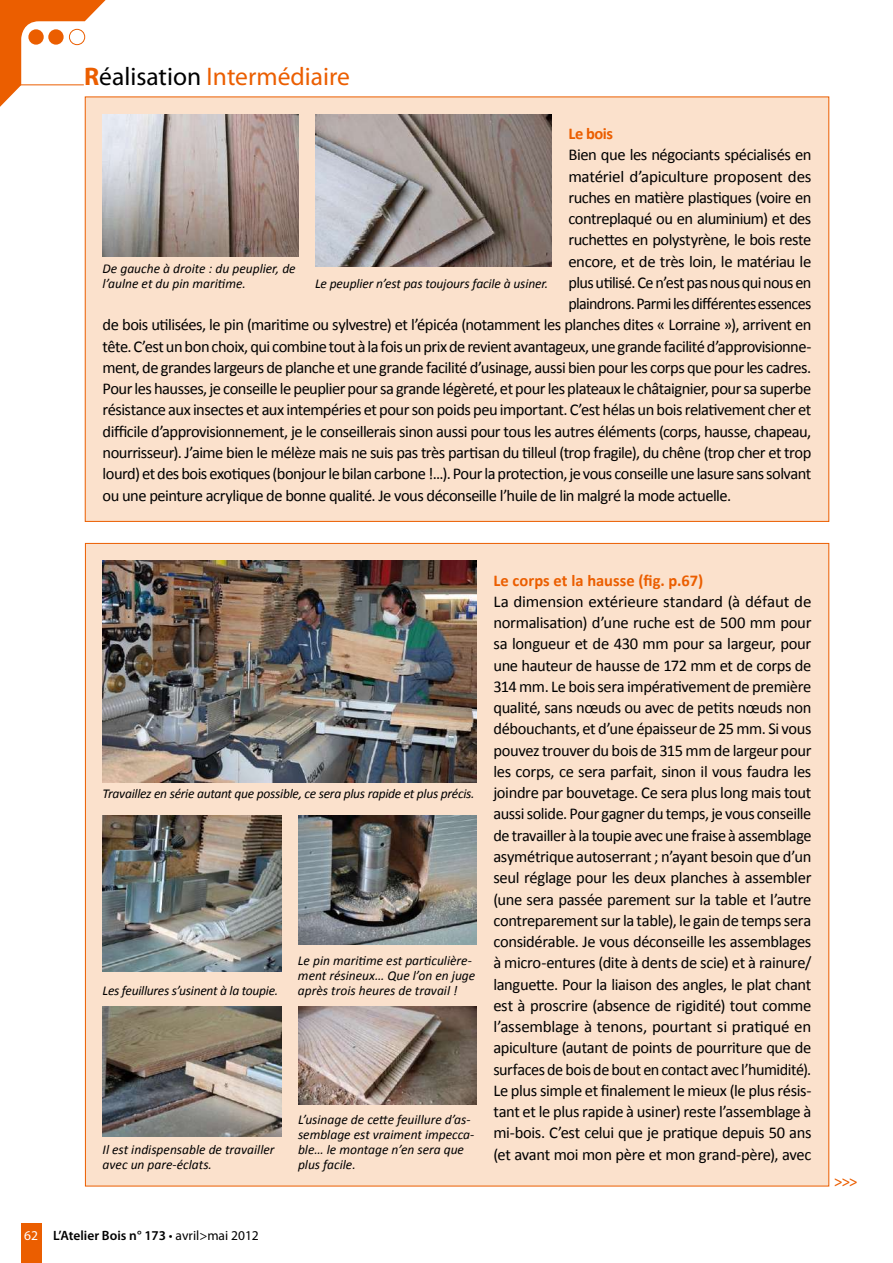
<style>
.page{position:relative;width:893px;height:1263px;background:#fff}
.page>*{position:absolute;margin:0;border:0;box-sizing:border-box;transform-origin:0 0}
.t1{font:25.5px "Myriad Pro";color:#eb5e00}
.t2{font:16.5px/21.3px "Calibri";letter-spacing:-.03em;color:#000;text-align:justify}
.t3{font:700 16.5px "Calibri";color:#eb5e00}
.t4{font:16.5px "Calibri";color:#eb5e00}
.t5{font:italic 13.5px/15px "Calibri";color:#000}
.t6{font:italic 13.5px "Calibri";letter-spacing:-.02em;color:#000}
.t7{font:600 13.5px "Myriad Pro";color:#000}
.s1{font-weight:700}
.s2{color:#000}
.s3{font-weight:400;color:#fff}
.s4{font-weight:400}
</style>
<div class="page">
<div style="left:21px;top:1223px;width:21px;height:40px;background:#eb5e00"></div>
<svg style="left:0;top:0;width:126px;height:129px"></svg>
<div style="left:28px;top:29px;width:16px;height:16px;background:#eb5e00;border-radius:50%"></div>
<div style="left:48px;top:29px;width:16px;height:16px;background:#eb5e00;border-radius:50%"></div>
<div style="left:69px;top:29px;width:16px;height:16px;border:1px solid #eb5e00;border-radius:50%"></div>
<div style="left:85px;top:97px;width:744px;height:424px;background:#fbe1cc"></div>
<div style="left:85px;top:543px;width:744px;height:643px;background:#fbe1cc"></div>
<img style="left:103px;top:114px;width:195px;height:142px">
<img style="left:103px;top:561px;width:373px;height:222px">
<img style="left:315px;top:114px;width:236px;height:153px">
<img style="left:103px;top:816px;width:178px;height:155px">
<img style="left:298px;top:816px;width:178px;height:129px">
<img style="left:103px;top:1007px;width:178px;height:130px">
<img style="left:298px;top:1007px;width:178px;height:98px">
<h1 class="t1" style="left:84px;top:61px;width:267px"><span class="s1">R</span><span class="s2">éalisation</span> Intermédiaire</h1>
<p class="t3" style="left:568px;top:123px;width:46px">Le bois</p>
<p class="t2" style="left:568px;top:143px;width:245px">Bien que les négociants spécialisés en</p>
<p class="t2" style="left:568px;top:165px;width:245px">matériel d’apiculture proposent des</p>
<p class="t2" style="left:568px;top:186px;width:244px">ruches en matière plastiques (voire en</p>
<p class="t2" style="left:568px;top:207px;width:244px">contreplaqué ou en aluminium) et des</p>
<p class="t2" style="left:568px;top:228px;width:244px">ruchettes en polystyrène, le bois reste</p>
<p class="t2" style="left:568px;top:250px;width:244px">encore, et de très loin, le matériau le</p>
<p class="t2" style="left:568px;top:271px;width:244px">plus utilisé. Ce n’est pas nous qui nous en</p>
<p class="t2" style="left:568px;top:292px;width:244px">plaindrons. Parmi les différentes essences</p>
<p class="t2" style="left:103px;top:313px;width:710px">de bois utilisées, le pin (maritime ou sylvestre) et l’épicéa (notamment les planches dites « Lorraine »), arrivent en</p>
<p class="t2" style="left:103px;top:335px;width:710px">tête. C’est un bon choix, qui combine tout à la fois un prix de revient avantageux, une grande facilité d’approvisionne-</p>
<p class="t2" style="left:103px;top:356px;width:710px">ment, de grandes largeurs de planche et une grande facilité d’usinage, aussi bien pour les corps que pour les cadres.</p>
<p class="t2" style="left:103px;top:377px;width:710px">Pour les hausses, je conseille le peuplier pour sa grande légèreté, et pour les plateaux le châtaignier, pour sa superbe</p>
<p class="t2" style="left:103px;top:398px;width:710px">résistance aux insectes et aux intempéries et pour son poids peu important. C’est hélas un bois relativement cher et</p>
<p class="t2" style="left:103px;top:420px;width:710px">difficile d’approvisionnement, je le conseillerais sinon aussi pour tous les autres éléments (corps, hausse, chapeau,</p>
<p class="t2" style="left:103px;top:441px;width:710px">nourrisseur). J’aime bien le mélèze mais ne suis pas très partisan du tilleul (trop fragile), du chêne (trop cher et trop</p>
<p class="t2" style="left:103px;top:462px;width:710px">lourd) et des bois exotiques (bonjour le bilan carbone!...). Pour la protection, je vous conseille une lasure sans solvant</p>
<p class="t2" style="left:103px;top:484px;width:630px">ou une peinture acrylique de bonne qualité. Je vous déconseille l’huile de lin malgré la mode actuelle.</p>
<p class="t5" style="left:103px;top:260px;width:195px">De gauche à droite : du peuplier, de l’aulne et du pin maritime.</p>
<p class="t5" style="left:315px;top:275px;width:235px">Le peuplier n’est pas toujours facile à usiner.</p>
<p class="t6" style="left:103px;top:785px;width:374px">Travaillez en série autant que possible, ce sera plus rapide et plus précis.</p>
<p class="t6" style="left:103px;top:982px;width:177px">Les feuillures s’usinent à la toupie.</p>
<p class="t5" style="left:298px;top:953px;width:179px">Le pin maritime est particulière&shy;ment résineux… Que l’on en juge après trois heures de travail !</p>
<p class="t5" style="left:103px;top:1141px;width:173px">Il est indispensable de travailler avec un pare-éclats.</p>
<p class="t5" style="left:298px;top:1111px;width:178px">L’usinage de cette feuillure d’as&shy;semblage est vraiment impecca&shy;ble… le montage n’en sera que plus facile.</p>
<p class="t3" style="left:493px;top:570px;width:211px">Le corps et la hausse (fig. p.67)</p>
<p class="t2" style="left:493px;top:590px;width:320px">La dimension extérieure standard (à défaut de normalisation) d’une ruche est de 500 mm pour sa longueur et de 430 mm pour sa largeur, pour une hauteur de hausse de 172 mm et de corps de 314 mm. Le bois sera impérativement de première qualité, sans nœuds ou avec de petits nœuds non débouchants, et d’une épaisseur de 25 mm. Si vous pouvez trouver du bois de 315 mm de largeur pour les corps, ce sera parfait, sinon il vous faudra les joindre par bouvetage. Ce sera plus long mais tout aussi solide. Pour gagner du temps, je vous conseille de travailler à la toupie avec une fraise à assemblage asymétrique autoserrant ; n’ayant besoin que d’un seul réglage pour les deux planches à assembler (une sera passée parement sur la table et l’autre contreparement sur la table), le gain de temps sera considérable. Je vous déconseille les assemblages à micro-entures (dite à dents de scie) et à rainure/ languette. Pour la liaison des angles, le plat chant est à proscrire (absence de rigidité) tout comme l’assemblage à tenons, pourtant si pratiqué en apiculture (autant de points de pourriture que de surfaces de bois de bout en contact avec l’humidité).<br>Le plus simple et finalement le mieux (le plus résis&shy;tant et le plus rapide à usiner) reste l’assemblage à mi-bois. C’est celui que je pratique depuis 50 ans (et avant moi mon père et mon grand-père), avec</p>
<p class="t7" style="left:24px;top:1228px;width:236px"><span class="s3">62</span> L’Atelier Bois n° 173 <span class="s4">• avril&gt;mai 2012</span></p>
<p class="t4" style="left:834px;top:1171px;width:25px">&gt;&gt;&gt;</p>
</div>
